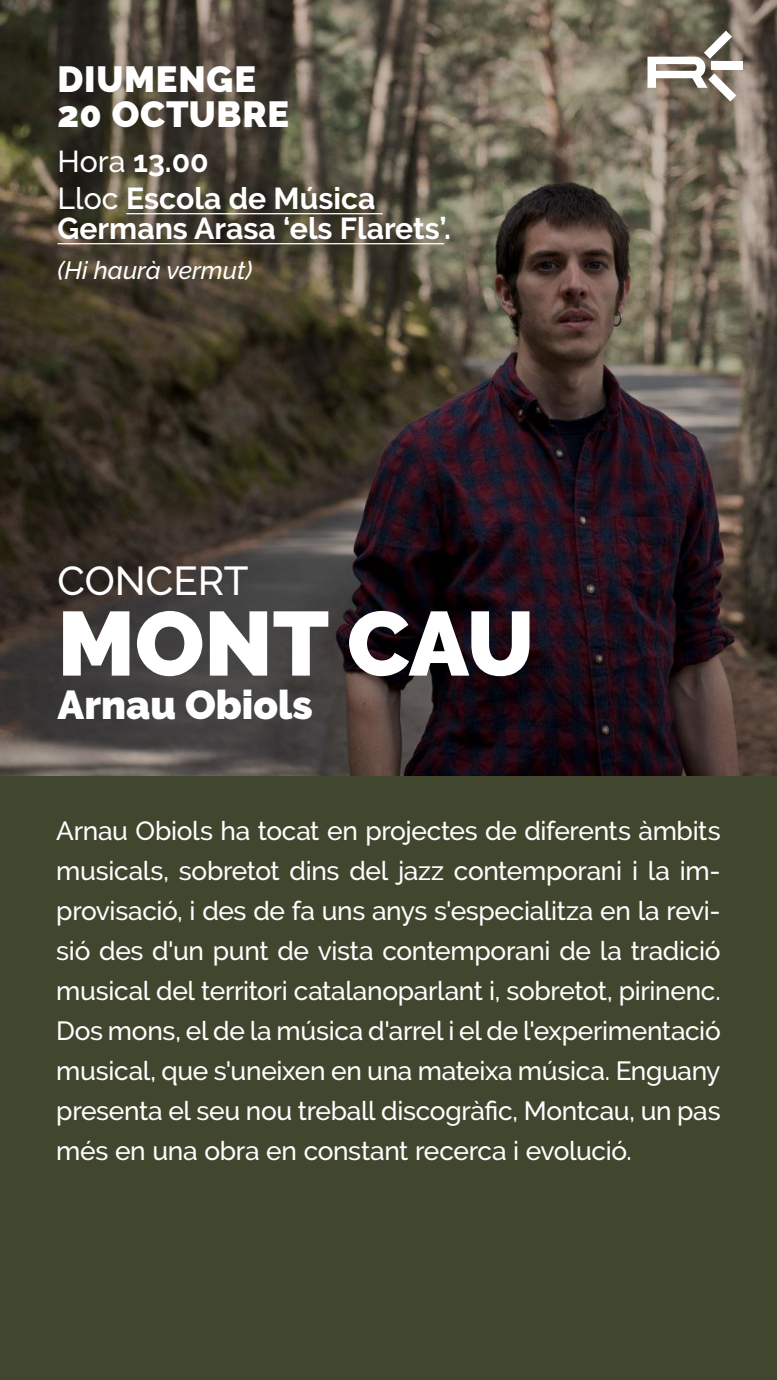
<style>
.page{position:relative;width:777px;height:1380px;background:#fff}
.page>*{position:absolute;margin:0;border:0;box-sizing:border-box;transform-origin:0 0}
.t1{font:900 90.56px "Raleway";color:#fff}
.t2{font:900 40.25px "Raleway";color:#fff}
.t3{font:500 40.25px "Raleway";color:#fff}
.t4{font:900 36.25px "Raleway";letter-spacing:.02em;color:#fff}
.t5{font:700 30.19px/36.2px "Raleway";color:#fff}
.t6{font:500 26.25px/40px "Raleway";letter-spacing:-.015em;color:#fff;text-align:justify}
.t7{font:italic 500 24.81px "Raleway";color:#fff}
.s1{font-weight:500}
</style>
<div class="page">
<img style="left:0;top:0;width:776px;height:777px">
<hr style="left:126px;top:213px;width:256px;height:1px;background:#fff">
<hr style="left:58px;top:243px;width:386px;height:1px;background:#fff">
<div style="left:710px;top:62px;width:32px;height:8px;background:#fff"></div>
<svg style="left:647px;top:31px;width:89px;height:71px"></svg>
<div style="left:0;top:777px;width:776px;height:603px;background:#41462f"></div>
<p class="t4" style="left:58px;top:58px;width:200px">DIUMENGE</p>
<p class="t4" style="left:58px;top:93px;width:233px">20 OCTUBRE</p>
<p class="t5" style="left:58px;top:144px;width:319px"><span class="s1">Hora</span> 13.00<br><span class="s1">Lloc</span> Escola de Música</p>
<p class="t5" style="left:58px;top:210px;width:395px">Germans Arasa ‘els Flarets’.</p>
<p class="t7" style="left:58px;top:256px;width:196px">(Hi haurà vermut)</p>
<p class="t3" style="left:58px;top:558px;width:192px">CONCERT</p>
<p class="t1" style="left:58px;top:591px;width:478px">MONT CAU</p>
<p class="t2" style="left:58px;top:681px;width:256px">Arnau Obiols</p>
<p class="t6" style="left:56px;top:810px;width:665px">Arnau Obiols ha tocat en projectes de diferents àmbits musicals, sobretot dins del jazz contemporani i la im&shy;provisació, i des de fa uns anys s'especialitza en la revi&shy;sió des d'un punt de vista contemporani de la tradició musical del territori catalanoparlant i, sobretot, pirinenc.<br>Dos mons, el de la música d'arrel i el de l'experimentació musical, que s'uneixen en una mateixa música. Enguany presenta el seu nou treball discogràfic, Montcau, un pas més en una obra en constant recerca i evolució.</p>
</div>
